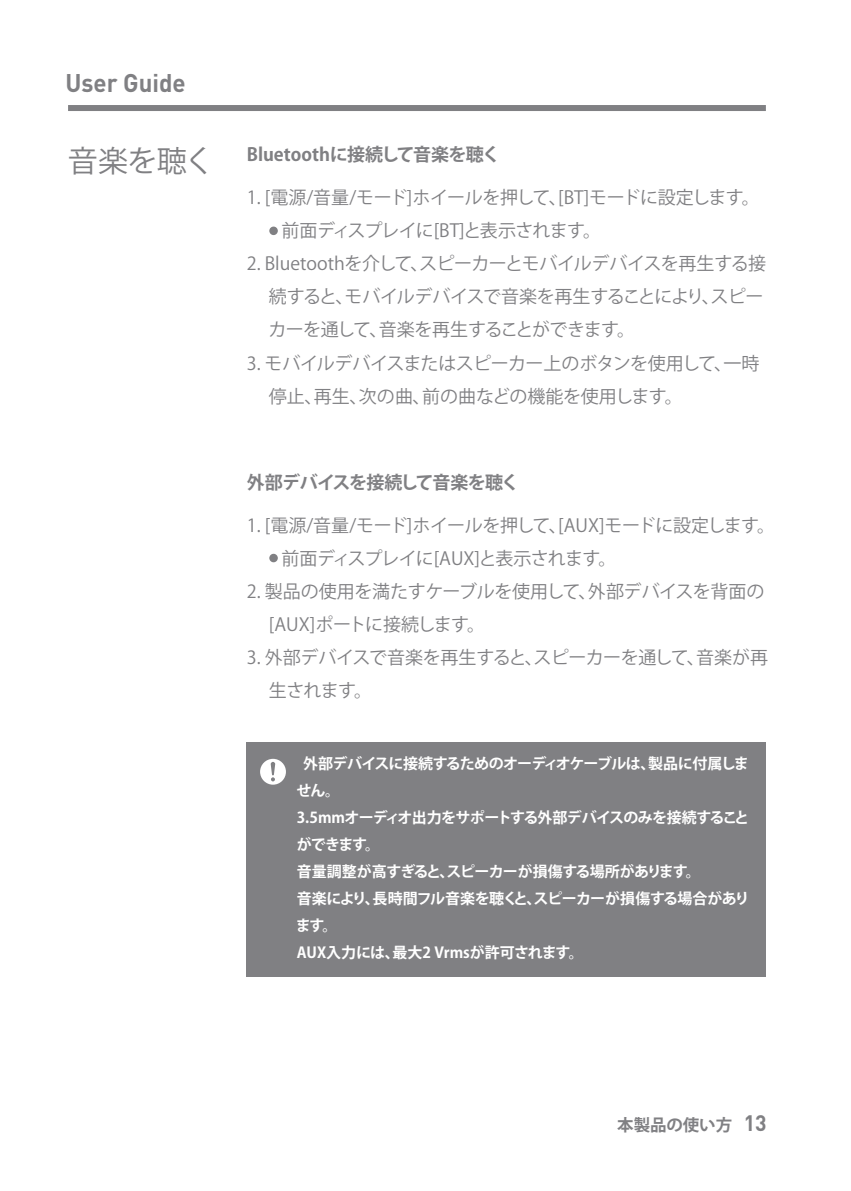
<style>
.page{position:relative;width:851px;height:1191px;background:#fff}
.page>*{position:absolute;margin:0;border:0;box-sizing:border-box;transform-origin:0 0}
.t1{font:30px "Koz Go Pro";letter-spacing:-.02em;color:#808083}
.t2{font:700 25.2px "DINOT";color:#808083;scale:.95 1}
.t3{font:18px/33px "Koz Go Pro";letter-spacing:-.02em;color:#808083}
.t4{font:700 18px "Koz Go Pro";color:#808083}
.t5{font:700 18px "Koz Go Pro";letter-spacing:-.04em;color:#808083}
.t6{font:700 16.5px "Koz Go Pro";letter-spacing:-.01em;color:#808083}
.t7{font:700 15px/27px "Koz Go Pro";letter-spacing:-.04em;color:#fff}
.s1{font-family:"DINOT";font-size:22.2px}
</style>
<div class="page">
<div style="left:68px;top:105px;width:697px;height:6px;background:#808083"></div>
<div style="left:247px;top:742px;width:518px;height:235px;background:#808083"></div>
<svg style="left:260px;top:759px;width:26px;height:25px"></svg>
<div style="left:269px;top:554px;width:9px;height:8px;background:#808083;border-radius:50%"></div>
<div style="left:269px;top:226px;width:9px;height:9px;background:#808083;border-radius:50%"></div>
<p class="t2" style="left:65px;top:66px;width:128px">User Guide</p>
<p class="t1" style="left:68px;top:142px;width:148px">音楽を聴く</p>
<p class="t4" style="left:247px;top:143px;width:255px">Bluetoothに接続して音楽を聴く</p>
<p class="t3" style="left:281px;top:182px;width:480px;text-indent:-35px">1. [電源/音量/モード]ホイールを押して、[BT]モードに設定します。前面ディスプレイに[BT]と表示されます。</p>
<p class="t3" style="left:268px;top:248px;width:499px;text-indent:-22px">2. Bluetoothを介して、スピーカーとモバイルデバイスを再生する接続すると、モバイルデバイスで音楽を再生することにより、スピーカーを通して、音楽を再生することができます。</p>
<p class="t3" style="left:269px;top:347px;width:492px;text-indent:-22px">3. モバイルデバイスまたはスピーカー上のボタンを使用して、一時停止、再生、次の曲、前の曲などの機能を使用します。</p>
<p class="t5" style="left:247px;top:470px;width:274px">外部デバイスを接続して音楽を聴く</p>
<p class="t3" style="left:281px;top:509px;width:495px;text-indent:-35px">1. [電源/音量/モード]ホイールを押して、[AUX]モードに設定します。前面ディスプレイに[AUX]と表示されます。</p>
<p class="t3" style="left:269px;top:575px;width:497px;text-indent:-22px">2. 製品の使用を満たすケーブルを使用して、外部デバイスを背面の[AUX]ポートに接続します。</p>
<p class="t3" style="left:269px;top:641px;width:501px;text-indent:-22px">3. 外部デバイスで音楽を再生すると、スピーカーを通して、音楽が再生されます。</p>
<p class="t7" style="left:296px;top:751px;width:455px;text-indent:7px">外部デバイスに接続するためのオーディオケーブルは、製品に付属しません。<br>3.5mmオーディオ出力をサポートする外部デバイスのみを接続することができます。<br>音量調整が高すぎると、スピーカーが損傷する場所があります。<br>音楽により、長時間フル音楽を聴くと、スピーカーが損傷する場合があります。<br>AUX入力には、最大2 Vrmsが許可されます。</p>
<p class="t6" style="left:617px;top:1114px;width:151px">本製品の使い方 <span class="s1">13</span></p>
</div>
